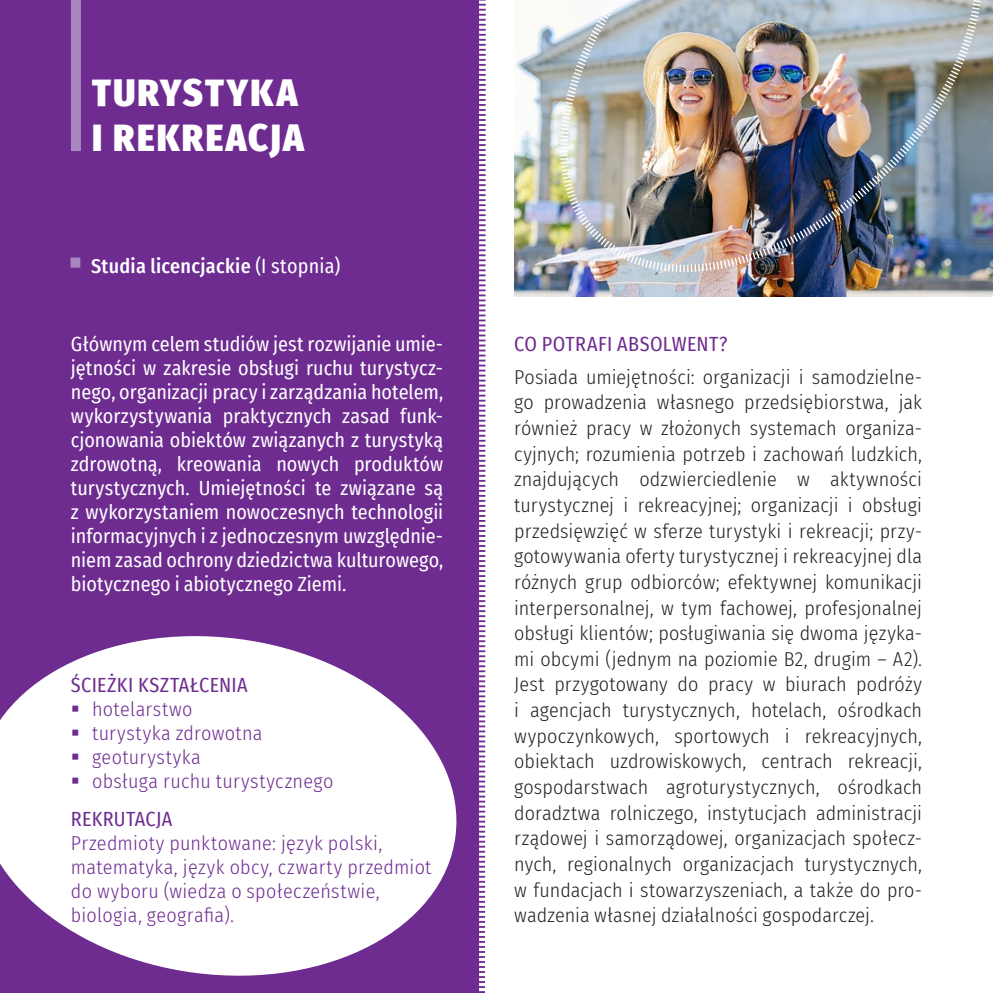
<style>
.page{position:relative;width:993px;height:993px;background:#fff}
.page>*{position:absolute;margin:0;border:0;box-sizing:border-box;transform-origin:0 0}
.t1{font:900 37.5px/45px "Fira Sans Condensed";letter-spacing:.06em;color:#fff}
.t2{font:300 20px/25.5px "Fira Sans Condensed";letter-spacing:.005em;color:#231f20;text-align:justify}
.t3{font:20px/24px "Fira Sans Condensed";color:#fff;text-align:justify}
.t4{font:300 20px/24px "Fira Sans Condensed";letter-spacing:.015em;color:#6e2c91}
.t5{font:20px "Fira Sans Condensed";letter-spacing:.02em;color:#6e2c91}
.t6{font:500 20px "Fira Sans Condensed";letter-spacing:.015em;color:#fff}
.s1{font-weight:400}
</style>
<div class="page">
<div style="left:0;top:0;width:478px;height:992px;background:#6e2c91"></div>
<img style="left:514px;top:0;width:478px;height:296px">
<svg style="left:0;top:636px;width:457px;height:340px;fill:#fff"></svg>
<img style="left:558px;top:0;width:426px;height:273px">
<div style="left:71px;top:0;width:10px;height:151px;background:#a787be"></div>
<svg style="left:478px;top:0;width:8px;height:992px"></svg>
<svg style="left:73px;top:705px;width:5px;height:6px"></svg>
<svg style="left:73px;top:729px;width:5px;height:6px"></svg>
<svg style="left:73px;top:753px;width:5px;height:6px"></svg>
<svg style="left:73px;top:777px;width:5px;height:6px"></svg>
<h1 class="t1" style="left:92px;top:67px;width:213px">TURYSTYKA<br>I REKREACJA</h1>
<p class="t6" style="left:91px;top:249px;width:250px">Studia licencjackie <span class="s1">(I stopnia)</span></p>
<p class="t3" style="left:71px;top:331px;width:374px">Głównym celem studiów jest rozwijanie umie&shy;jętności w zakresie obsługi ruchu turystycz&shy;nego, organizacji pracy i zarządzania hotelem, wykorzystywania praktycznych zasad funk&shy;cjonowania obiektów związanych z turystyką zdrowotną, kreowania nowych produktów turystycznych. Umiejętności te związane są z wykorzystaniem nowoczesnych technologii informacyjnych i z jednoczesnym uwzględnie&shy;niem zasad ochrony dziedzictwa kulturowego, biotycznego i abiotycznego Ziemi.</p>
<p class="t5" style="left:71px;top:669px;width:178px">ŚCIEŻKI KSZTAŁCENIA</p>
<p class="t4" style="left:92px;top:696px;width:242px">hotelarstwo<br>turystyka zdrowotna geoturystyka<br>obsługa ruchu turystycznego</p>
<p class="t5" style="left:71px;top:803px;width:103px">REKRUTACJA</p>
<p class="t4" style="left:71px;top:830px;width:362px">Przedmioty punktowane: język polski, matematyka, język obcy, czwarty przedmiot do wyboru (wiedza o społeczeństwie, biologia, geografia).</p>
<p class="t5" style="left:514px;top:329px;width:215px">CO POTRAFI ABSOLWENT?</p>
<p class="t2" style="left:514px;top:364px;width:409px">Posiada umiejętności: organizacji i samodzielne&shy;go prowadzenia własnego przedsiębiorstwa, jak również pracy w złożonych systemach organiza&shy;cyjnych; rozumienia potrzeb i zachowań ludzkich, znajdujących odzwierciedlenie w aktywności turystycznej i rekreacyjnej; organizacji i obsługi przedsięwzięć w sferze turystyki i rekreacji; przy&shy;gotowywania oferty turystycznej i rekreacyjnej dla różnych grup odbiorców; efektywnej komunikacji interpersonalnej, w tym fachowej, profesjonalnej obsługi klientów; posługiwania się dwoma języka&shy;mi obcymi (jednym na poziomie B2, drugim – A2).<br>Jest przygotowany do pracy w biurach podróży i agencjach turystycznych, hotelach, ośrodkach wypoczynkowych, sportowych i rekreacyjnych, obiektach uzdrowiskowych, centrach rekreacji, gospodarstwach agroturystycznych, ośrodkach doradztwa rolniczego, instytucjach administracji rządowej i samorządowej, organizacjach społecz&shy;nych, regionalnych organizacjach turystycznych, w fundacjach i stowarzyszeniach, a także do pro&shy;wadzenia własnej działalności gospodarczej.</p>
</div>
